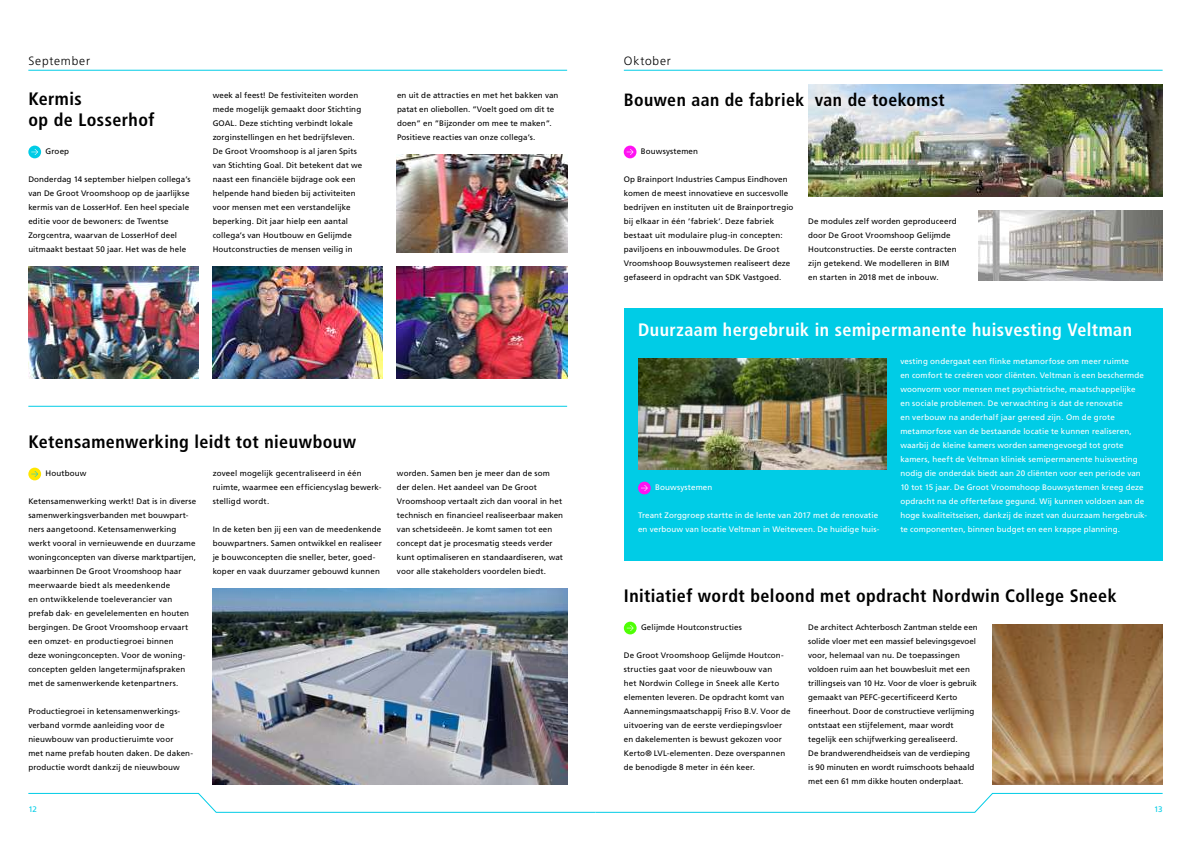
<style>
.page{position:relative;width:1191px;height:842px;background:#fff}
.page>*{position:absolute;margin:0;border:0;box-sizing:border-box;transform-origin:0 0}
.t1{font:700 condensed 18px/21px "Frutiger LT Std";letter-spacing:.025em;color:#000}
.t2{font:700 condensed 18px "Frutiger LT Std";letter-spacing:.025em;color:#fff}
.t3{font:700 condensed 17.8px "Frutiger LT Std";letter-spacing:.025em;color:#000}
.t4{font:300 12px "Frutiger LT Std";letter-spacing:.07em;color:#000}
.t5{font:8px/14px "Frutiger LT Std";letter-spacing:.01em;color:#000}
.t6{font:8px/14px "Frutiger LT Std";letter-spacing:.015em;color:#fff}
.t7{font:8px "Frutiger LT Std";color:#00cce6}
</style>
<div class="page">
<div style="left:624px;top:308px;width:538px;height:252px;background:#00cce6"></div>
<hr style="left:624px;top:70px;width:538px;height:1px;background:#00cce6">
<div style="left:623px;top:146px;width:13px;height:12px;background:#ff12f2;border-radius:50%"></div>
<svg style="left:626px;top:149px;width:7px;height:6px"></svg>
<div style="left:638px;top:482px;width:13px;height:12px;background:#ff12f2;border-radius:50%"></div>
<svg style="left:641px;top:485px;width:7px;height:6px"></svg>
<div style="left:624px;top:622px;width:12px;height:12px;background:#4fff05;border-radius:50%"></div>
<svg style="left:627px;top:625px;width:6px;height:6px"></svg>
<hr style="left:28px;top:70px;width:539px;height:1px;background:#00cce6">
<div style="left:28px;top:146px;width:13px;height:12px;background:#00cce6;border-radius:50%"></div>
<svg style="left:31px;top:149px;width:7px;height:6px"></svg>
<div style="left:28px;top:468px;width:13px;height:12px;background:#ffe600;border-radius:50%"></div>
<svg style="left:31px;top:471px;width:7px;height:6px"></svg>
<img style="left:28px;top:266px;width:170px;height:112px">
<img style="left:213px;top:266px;width:170px;height:112px">
<img style="left:397px;top:266px;width:170px;height:112px">
<img style="left:397px;top:154px;width:170px;height:98px">
<hr style="left:28px;top:406px;width:539px;height:1px;background:#00cce6">
<img style="left:213px;top:588px;width:354px;height:196px">
<img style="left:638px;top:359px;width:248px;height:110px">
<img style="left:808px;top:84px;width:354px;height:112px">
<img style="left:978px;top:210px;width:184px;height:70px">
<img style="left:992px;top:624px;width:170px;height:160px">
<svg style="left:28px;top:793px;width:1134px;height:19px"></svg>
<h3 class="t4" style="left:28px;top:56px;width:63px">September</h3>
<h1 class="t1" style="left:28px;top:90px;width:128px">Kermis<br>op de Losserhof</h1>
<p class="t5" style="left:46px;top:145px;width:25px">Groep</p>
<p class="t5" style="left:28px;top:173px;width:164px">Donderdag 14 september hielpen collega’s van De Groot Vroomshoop op de jaarlijkse kermis van de LosserHof. Een heel speciale editie voor de bewoners: de Twentse Zorgcentra, waarvan de LosserHof deel uitmaakt bestaat 50 jaar. Het was de hele</p>
<p class="t5" style="left:213px;top:89px;width:151px">week al feest! De festiviteiten worden mede mogelijk gemaakt door Stichting GOAL. Deze stichting verbindt lokale zorg instellingen en het bedrijfsleven.<br>De Groot Vroomshoop is al jaren Spits van Stichting Goal. Dit betekent dat we naast een financiële bijdrage ook een helpende hand bieden bij activiteiten voor mensen met een verstandelijke beperking. Dit jaar hielp een aantal collega’s van Houtbouw en Gelijmde Houtconstructies de mensen veilig in</p>
<p class="t5" style="left:397px;top:89px;width:163px">en uit de attracties en met het bakken van patat en oliebollen. ”Voelt goed om dit te doen” en ”Bijzonder om mee te maken”.<br>Positieve reacties van onze collega’s.</p>
<h1 class="t1" style="left:28px;top:433px;width:329px">Ketensamenwerking leidt tot nieuwbouw</h1>
<p class="t5" style="left:46px;top:467px;width:42px">Houtbouw</p>
<p class="t5" style="left:28px;top:495px;width:169px">Ketensamenwerking werkt! Dat is in diverse samenwerkingsverbanden met bouwpart&shy;ners aangetoond. Ketensamenwerking werkt vooral in vernieuwende en duurzame woningconcepten van diverse marktpartijen, waarbinnen De Groot Vroomshoop haar meerwaarde biedt als meedenkende<br>en ontwikkelende toeleverancier van prefab dak- en gevelelementen en houten bergingen. De Groot Vroomshoop ervaart een omzet- en productiegroei binnen<br>deze woningconcepten. Voor de woning&shy;concepten gelden langetermijnafspraken met de samenwerkende ketenpartners.</p>
<p class="t5" style="left:28px;top:705px;width:166px">Productiegroei in ketensamenwerkings&shy;verband vormde aanleiding voor de nieuwbouw van productieruimte voor<br>met name prefab houten daken. De daken&shy;productie wordt dankzij de nieuwbouw</p>
<p class="t5" style="left:213px;top:467px;width:170px">zoveel mogelijk gecentraliseerd in één ruimte, waarmee een efficiencyslag bewerk&shy;stelligd wordt.</p>
<p class="t5" style="left:213px;top:523px;width:171px">In de keten ben jij een van de meedenkende bouwpartners. Samen ontwikkel en realiseer je bouwconcepten die sneller, beter, goed&shy;koper en vaak duurzamer gebouwd kunnen</p>
<p class="t5" style="left:397px;top:467px;width:168px">worden. Samen ben je meer dan de som der delen. Het aandeel van De Groot Vroomshoop vertaalt zich dan vooral in het technisch en financieel realiseerbaar maken van schetsideeën. Je komt samen tot een concept dat je procesmatig steeds verder kunt optimaliseren en standaardiseren, wat voor alle stakeholders voordelen biedt.</p>
<h3 class="t4" style="left:624px;top:56px;width:49px">Oktober</h3>
<h2 class="t3" style="left:624px;top:93px;width:322px">Bouwen aan de fabriek van de toekomst</h2>
<p class="t5" style="left:641px;top:145px;width:59px">Bouwsystemen</p>
<p class="t5" style="left:624px;top:173px;width:171px">Op Brainport Industries Campus Eindhoven komen de meest innovatieve en succesvolle bedrijven en instituten uit de Brainportregio bij elkaar in één ’fabriek’. Deze fabriek bestaat uit modulaire plug-in concepten: paviljoens en inbouwmodules. De Groot Vroomshoop Bouwsystemen realiseert deze gefaseerd in opdracht van SDK Vastgoed.</p>
<p class="t5" style="left:808px;top:215px;width:150px">De modules zelf worden geproduceerd door De Groot Vroomshoop Gelijmde Houtconstructies. De eerste contracten zijn getekend. We modelleren in BIM en starten in 2018 met de inbouw.</p>
<h1 class="t2" style="left:638px;top:323px;width:495px">Duurzaam hergebruik in semipermanente huisvesting Veltman</h1>
<p class="t6" style="left:655px;top:481px;width:59px">Bouwsystemen</p>
<p class="t6" style="left:638px;top:509px;width:243px">Treant Zorggroep startte in de lente van 2017 met de renovatie en verbouw van locatie Veltman in Weiteveen. De huidige huis-</p>
<p class="t6" style="left:900px;top:355px;width:248px">vesting ondergaat een flinke metamorfose om meer ruimte<br>en comfort te creëren voor cliënten. Veltman is een beschermde woonvorm voor mensen met psychiatrische, maatschappelijke<br>en sociale problemen. De verwachting is dat de renovatie<br>en verbouw na anderhalf jaar gereed zijn. Om de grote metamorfose van de bestaande locatie te kunnen realiseren, waarbij de kleine kamers worden samengevoegd tot grote kamers, heeft de Veltman kliniek semipermanente huisvesting nodig die onderdak biedt aan 20 cliënten voor een periode van 10 tot 15 jaar. De Groot Vroomshoop Bouwsystemen kreeg deze opdracht na de offertefase gegund. Wij kunnen voldoen aan de hoge kwaliteitseisen, dankzij de inzet van duurzaam hergebruik&shy;te componenten, binnen budget en een krappe planning.</p>
<h1 class="t1" style="left:624px;top:587px;width:494px">Initiatief wordt beloond met opdracht Nordwin College Sneek</h1>
<p class="t5" style="left:641px;top:621px;width:102px">Gelijmde Houtconstructies</p>
<p class="t5" style="left:624px;top:649px;width:168px">De Groot Vroomshoop Gelijmde Houtcon&shy;structies gaat voor de nieuwbouw van<br>het Nordwin College in Sneek alle Kerto elementen leveren. De opdracht komt van Aannemingsmaatschappij Friso B.V. Voor de uitvoering van de eerste verdiepingsvloer en dakelementen is bewust gekozen voor Kerto® LVL-elementen. Deze overspannen de benodigde 8 meter in één keer.</p>
<p class="t5" style="left:808px;top:621px;width:171px">De architect Achterbosch Zantman stelde een solide vloer met een massief belevingsgevoel voor, helemaal van nu. De toepassingen voldoen ruim aan het bouwbesluit met een trillingseis van 10 Hz. Voor de vloer is gebruik gemaakt van PEFC-gecertificeerd Kerto fineerhout. Door de constructieve verlijming ontstaat een stijfelement, maar wordt tegelijk een schijfwerking gerealiseerd.<br>De brandwerendheidseis van de verdieping<br>is 90 minuten en wordt ruimschoots behaald met een 61 mm dikke houten onderplaat.</p>
<p class="t7" style="left:28px;top:806px;width:10px">12</p>
<p class="t7" style="left:1154px;top:806px;width:10px">13</p>
</div>
